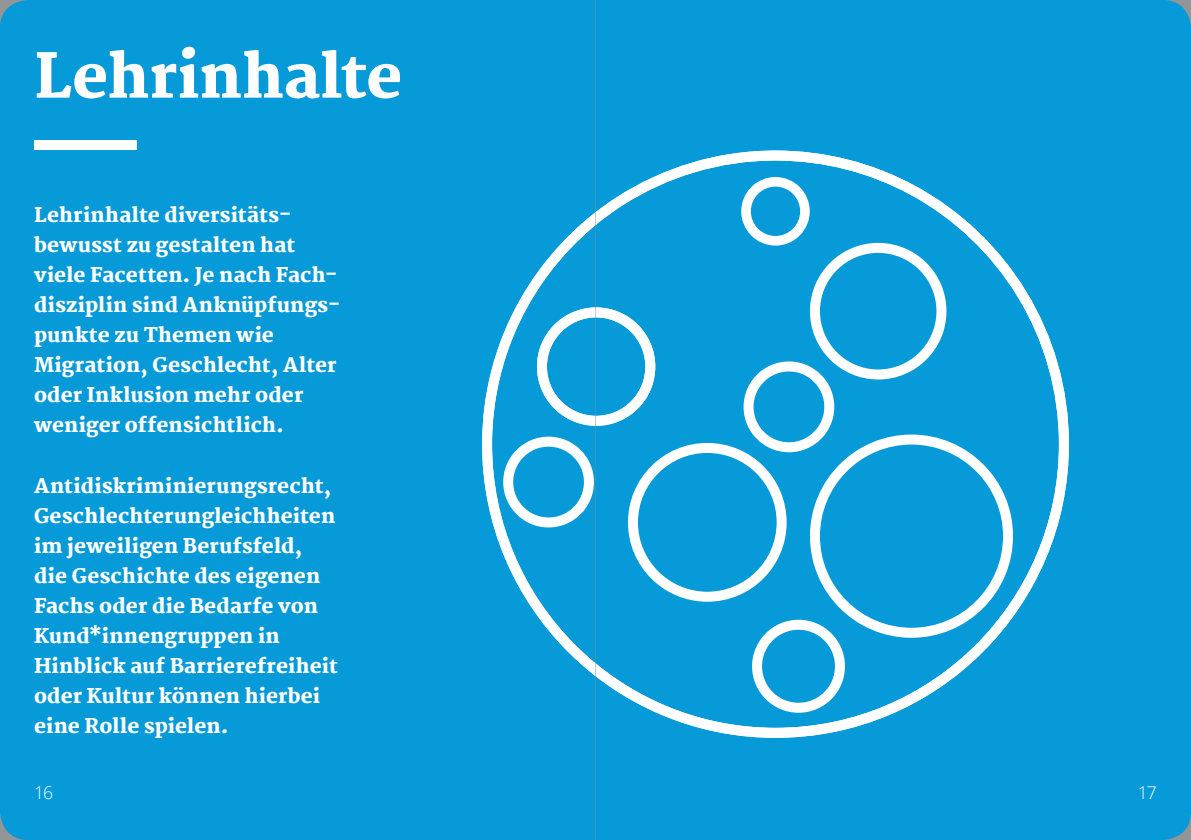
<style>
.page{position:relative;width:1191px;height:840px;background:#fff}
.page>*{position:absolute;margin:0;border:0;box-sizing:border-box;transform-origin:0 0}
.t1{font:800 60px "Martel";letter-spacing:-.005em;color:#fff}
.t2{font:800 20px/30px "Martel";letter-spacing:.005em;color:#fff}
.t3{font:300 17.6px "Open Sans";color:#fff}
</style>
<div class="page">
<div style="left:0;top:0;width:1191px;height:839px;background:#069ad9"></div>
<h1 class="t1" style="left:34px;top:42px;width:370px">Lehrinhalte</h1>
<p class="t2" style="left:34px;top:200px;width:308px">Lehrinhalte diversitäts&shy;bewusst zu gestalten hat viele Facetten. Je nach Fach&shy;disziplin sind Anknüpfungs&shy;punkte zu Themen wie<br>Migration, Geschlecht, Alter oder Inklusion mehr oder weniger offensichtlich.</p>
<p class="t2" style="left:34px;top:470px;width:306px">Antidiskriminierungsrecht,<br>Geschlechterungleichheiten im jeweiligen Berufsfeld, die Geschichte des eigenen<br>Fachs oder die Bedarfe von<br>Kund*innengruppen in<br>Hinblick auf Barrierefreiheit oder Kultur können hierbei eine Rolle spielen.</p>
<p class="t3" style="left:34px;top:780px;width:21px">16</p>
<p class="t3" style="left:1138px;top:780px;width:21px">17</p>
</div>
